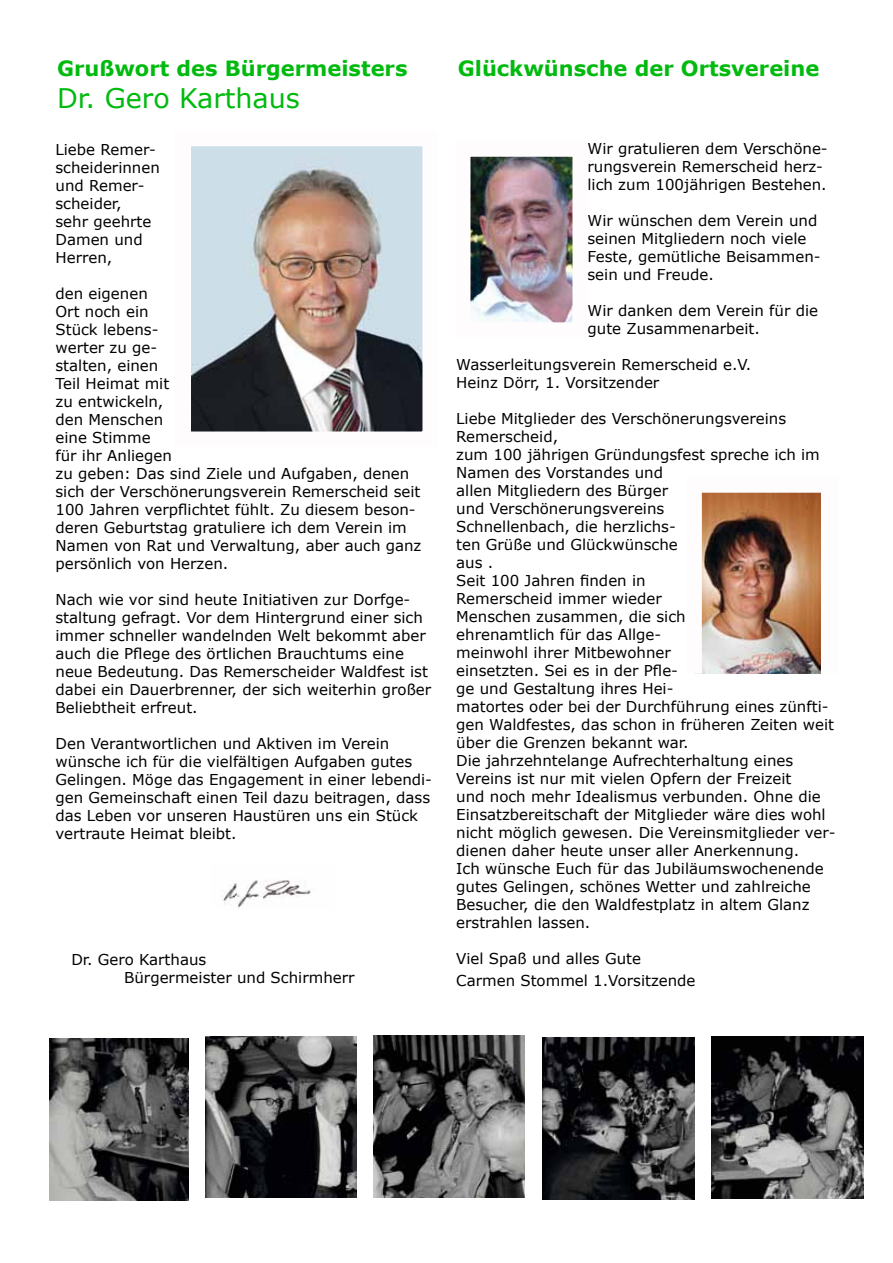
<style>
.page{position:relative;width:893px;height:1263px;background:#fff}
.page>*{position:absolute;margin:0;border:0;box-sizing:border-box;transform-origin:0 0}
.t1{font:27px "Verdana";color:#00ba0e}
.t2{font:700 21px "Verdana";color:#00ba0e}
.t3{font:15px/18px "Verdana";color:#000}
</style>
<div class="page">
<img style="left:543px;top:1038px;width:151px;height:161px">
<img style="left:712px;top:1037px;width:151px;height:161px">
<img style="left:373px;top:1035px;width:152px;height:162px">
<img style="left:205px;top:1036px;width:151px;height:162px">
<img style="left:50px;top:1039px;width:138px;height:161px">
<img style="left:703px;top:494px;width:118px;height:171px">
<div style="left:687px;top:478px;width:151px;height:203px;border:15px solid #fffcfd"></div>
<img style="left:471px;top:158px;width:100px;height:163px">
<img style="left:192px;top:147px;width:229px;height:283px">
<img style="left:223px;top:880px;width:88px;height:29px">
<h2 class="t2" style="left:57px;top:54px;width:352px">Grußwort des Bürgermeisters</h2>
<h2 class="t2" style="left:458px;top:54px;width:363px">Glückwünsche der Ortsvereine</h2>
<h1 class="t1" style="left:57px;top:81px;width:245px">Dr. Gero Karthaus</h1>
<p class="t3" style="left:56px;top:141px;width:106px">Liebe Remer&shy;scheiderinnen und Remer&shy;scheider,<br>sehr geehrte<br>Damen und<br>Herren,</p>
<p class="t3" style="left:56px;top:285px;width:367px">den eigenen<br>Ort noch ein<br>Stück lebens-<br>werter zu ge-<br>stalten, einen<br>Teil Heimat mit<br>zu entwickeln,<br>den Menschen<br>eine Stimme<br>für ihr Anliegen<br>zu geben: Das sind Ziele und Aufgaben, denen sich der Verschönerungsverein Remerscheid seit<br>100 Jahren verpflichtet fühlt. Zu diesem beson&shy;deren Geburtstag gratuliere ich dem Verein im<br>Namen von Rat und Verwaltung, aber auch ganz persönlich von Herzen.</p>
<p class="t3" style="left:56px;top:591px;width:377px">Nach wie vor sind heute Initiativen zur Dorfge&shy;staltung gefragt. Vor dem Hintergrund einer sich immer schneller wandelnden Welt bekommt aber auch die Pflege des örtlichen Brauchtums eine neue Bedeutung. Das Remerscheider Waldfest ist dabei ein Dauerbrenner, der sich weiterhin großer Beliebtheit erfreut.</p>
<p class="t3" style="left:56px;top:735px;width:378px">Den Verantwortlichen und Aktiven im Verein wünsche ich für die vielfältigen Aufgaben gutes Gelingen. Möge das Engagement in einer lebendi&shy;gen Gemeinschaft einen Teil dazu beitragen, dass das Leben vor unseren Haustüren uns ein Stück vertraute Heimat bleibt.</p>
<p class="t3" style="left:124px;top:951px;width:232px;text-indent:-53px">Dr. Gero Karthaus<br>Bürgermeister und Schirmherr</p>
<p class="t3" style="left:587px;top:140px;width:242px">Wir gratulieren dem Verschöne&shy;rungsverein Remerscheid herz&shy;lich zum 100jährigen Bestehen.</p>
<p class="t3" style="left:587px;top:212px;width:235px">Wir wünschen dem Verein und seinen Mitgliedern noch viele<br>Feste, gemütliche Beisammen&shy;sein und Freude.</p>
<p class="t3" style="left:587px;top:302px;width:232px">Wir danken dem Verein für die gute Zusammenarbeit.</p>
<p class="t3" style="left:456px;top:356px;width:296px">Wasserleitungsverein Remerscheid e.V.<br>Heinz Dörr, 1. Vorsitzender</p>
<p class="t3" style="left:456px;top:410px;width:381px">Liebe Mitglieder des Verschönerungsvereins Remerscheid,<br>zum 100 jährigen Gründungsfest spreche ich im Namen des Vorstandes und<br>allen Mitgliedern des Bürger<br>und Verschönerungsvereins<br>Schnellenbach, die herzlichs-<br>ten Grüße und Glückwünsche<br>aus .<br>Seit 100 Jahren finden in<br>Remerscheid immer wieder<br>Menschen zusammen, die sich<br>ehrenamtlich für das Allge-<br>meinwohl ihrer Mitbewohner<br>einsetzten. Sei es in der Pfle-<br>ge und Gestaltung ihres Hei-<br>matortes oder bei der Durchführung eines zünfti&shy;gen Waldfestes, das schon in früheren Zeiten weit über die Grenzen bekannt war.<br>Die jahrzehntelange Aufrechterhaltung eines Vereins ist nur mit vielen Opfern der Freizeit<br>und noch mehr Idealismus verbunden. Ohne die Einsatzbereitschaft der Mitglieder wäre dies wohl nicht möglich gewesen. Die Vereinsmitglieder ver&shy;dienen daher heute unser aller Anerkennung.<br>Ich wünsche Euch für das Jubiläumswochenende gutes Gelingen, schönes Wetter und zahlreiche Besucher, die den Waldfestplatz in altem Glanz erstrahlen lassen.</p>
<p class="t3" style="left:456px;top:948px;width:241px;line-height:21.6px">Viel Spaß und alles Gute<br>Carmen Stommel 1.Vorsitzende</p>
</div>
